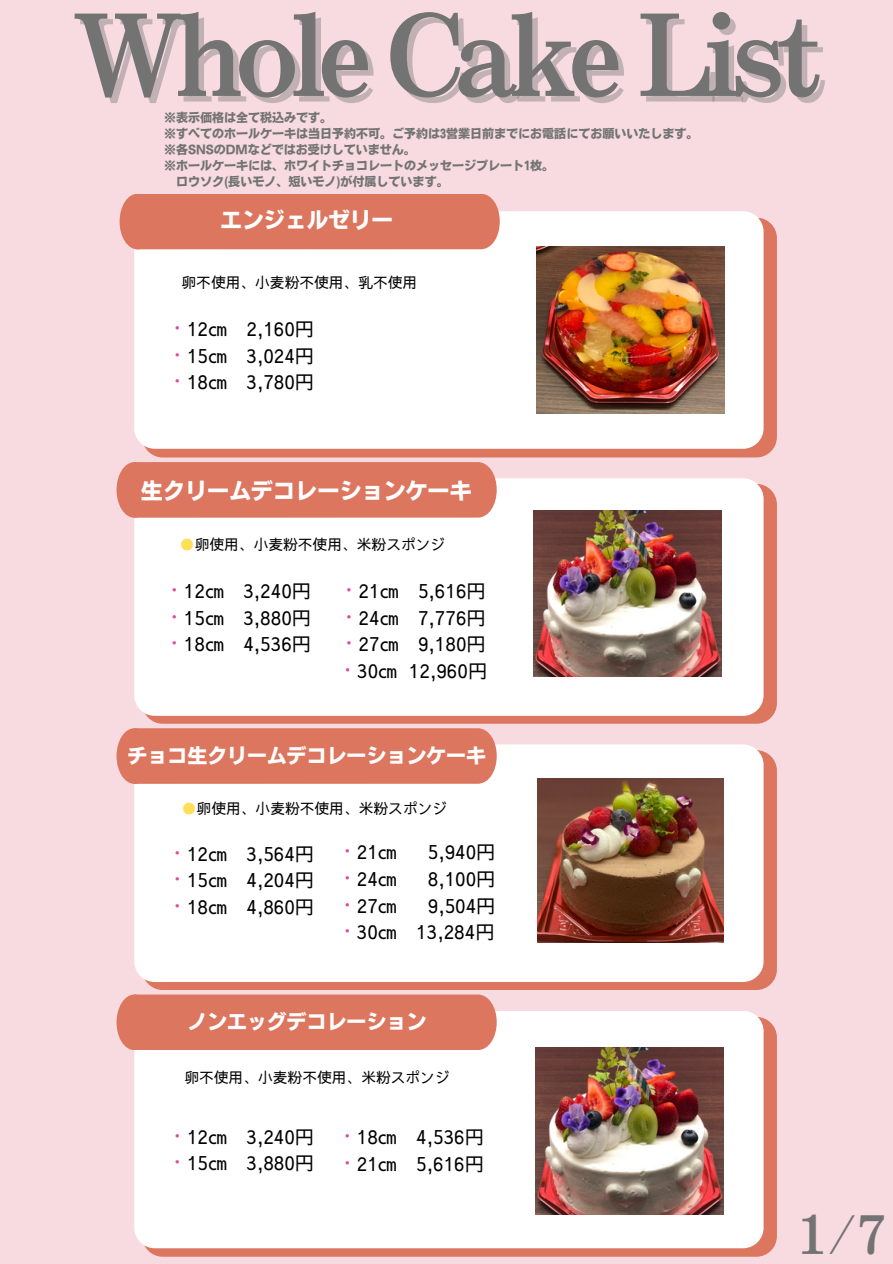
<style>
.page{position:relative;width:893px;height:1264px;background:#fff}
.page>*{position:absolute;margin:0;border:0;box-sizing:border-box;transform-origin:0 0}
.t1{font:105px "Nud Motoya Mincho Std W6";letter-spacing:-.08em;color:#737373}
.t2{font:48.45px "Nud Motoya Mincho Std W6";color:#737373}
.t3{font:22.05px "Nud Motoya Cedar Std W6";color:#fff}
.t4{font:21.6px "Nud Motoya Cedar Std W6";color:#fff}
.t5{font:19.95px "Nud Motoya Cedar Std W6";color:#fff}
.t6{font:500 19.2px/26.5px "Sawarabi Gothic";color:#000;text-align:justify}
.t7{font:500 14.7px "Sawarabi Gothic";color:#000}
.t8{font:12px "Motoya Tohitsu Std W6";color:#737373}
.s1{color:#e14aa0}
.s2{color:#ffde59}
</style>
<div class="page">
<div style="left:0;top:0;width:892px;height:1263px;background:#f7dbe0"></div>
<div style="left:142px;top:484px;width:634px;height:239px;background:#dc765f;border-radius:21px"></div>
<div style="left:134px;top:478px;width:629px;height:238px;background:#fff;border-radius:21px"></div>
<div style="left:116px;top:462px;width:380px;height:55px;background:#dc765f"></div>
<img style="left:533px;top:510px;width:188px;height:167px">
<div style="left:142px;top:218px;width:634px;height:239px;background:#dc765f;border-radius:21px"></div>
<div style="left:134px;top:211px;width:629px;height:238px;background:#fff;border-radius:21px"></div>
<img style="left:536px;top:247px;width:188px;height:166px">
<div style="left:120px;top:194px;width:379px;height:55px;background:#dc765f"></div>
<div style="left:142px;top:750px;width:634px;height:240px;background:#dc765f;border-radius:21px"></div>
<div style="left:134px;top:744px;width:629px;height:238px;background:#fff;border-radius:21px"></div>
<div style="left:116px;top:728px;width:380px;height:55px;background:#dc765f"></div>
<img style="left:537px;top:778px;width:186px;height:164px">
<div style="left:142px;top:1016px;width:634px;height:240px;background:#dc765f;border-radius:21px"></div>
<div style="left:134px;top:1010px;width:629px;height:238px;background:#fff;border-radius:21px"></div>
<div style="left:116px;top:994px;width:380px;height:56px;background:#dc765f"></div>
<img style="left:535px;top:1047px;width:188px;height:167px">
<p class="t1" style="left:72px;top:2px;width:751px">Whole Cake List</p>
<h3 class="t8" style="left:164px;top:112px;width:170px">※表示価格は全て税込みです。</h3>
<h5 class="t8" style="left:164px;top:128px;width:536px">※すべてのホールケーキは当日予約不可。ご予約は3営業日前までにお電話にてお願いいたします。</h5>
<h4 class="t8" style="left:164px;top:144px;width:253px">※各SNSのDMなどではお受けしていません。</h4>
<h4 class="t8" style="left:164px;top:160px;width:392px">※ホールケーキには、ホワイトチョコレートのメッセージプレート1枚。</h4>
<p class="t8" style="left:176px;top:176px;width:274px">ロウソク(長いモノ、短いモノ)が付属しています。</p>
<h3 class="t4" style="left:220px;top:209px;width:174px">エンジェルゼリー</h3>
<h5 class="t7" style="left:181px;top:276px;width:237px">卵不使用、小麦粉不使用、乳不使用</h5>
<p class="t6" style="left:168px;top:316px;width:148px"><span class="s1">・</span>12㎝ 2,160円<span class="s1">・</span>15㎝ 3,024円<span class="s1">・</span>18㎝ 3,780円</p>
<h5 class="t3" style="left:141px;top:479px;width:332px">生クリームデコレーションケーキ</h5>
<h4 class="t7" style="left:180px;top:537px;width:267px"><span class="s2">●</span>卵使用、小麦粉不使用、米粉スポンジ</h4>
<p class="t6" style="left:165px;top:578px;width:148px"><span class="s1">・</span>12㎝ 3,240円<span class="s1">・</span>15㎝ 3,880円<span class="s1">・</span>18㎝ 4,536円</p>
<h3 class="t6" style="left:338px;top:578px;width:151px"><span class="s1">・</span>21㎝ 5,616円<span class="s1">・</span>24㎝ 7,776円<span class="s1">・</span>27㎝ 9,180円<span class="s1">・</span>30㎝ 12,960円</h3>
<h4 class="t5" style="left:128px;top:745px;width:360px">チョコ生クリームデコレーションケーキ</h4>
<p class="t7" style="left:182px;top:801px;width:267px"><span class="s2">●</span>卵使用、小麦粉不使用、米粉スポンジ</p>
<h4 class="t6" style="left:168px;top:841px;width:148px"><span class="s1">・</span>12㎝ 3,564円<span class="s1">・</span>15㎝ 4,204円<span class="s1">・</span>18㎝ 4,860円</h4>
<p class="t6" style="left:337px;top:839px;width:61px"><span class="s1">・</span>21㎝</p>
<p class="t6" style="left:428px;top:839px;width:69px">5,940円</p>
<p class="t6" style="left:337px;top:866px;width:61px"><span class="s1">・</span>24㎝</p>
<p class="t6" style="left:428px;top:866px;width:69px">8,100円</p>
<p class="t6" style="left:337px;top:892px;width:61px"><span class="s1">・</span>27㎝</p>
<p class="t6" style="left:337px;top:892px;width:159px;text-align:right">9,504円<br><span class="s1">・</span>30㎝ 13,284円</p>
<h5 class="t5" style="left:187px;top:1011px;width:240px">ノンエッグデコレーション</h5>
<h3 class="t7" style="left:184px;top:1070px;width:267px">卵不使用、小麦粉不使用、米粉スポンジ</h3>
<h4 class="t6" style="left:168px;top:1123px;width:148px"><span class="s1">・</span>12㎝ 3,240円<span class="s1">・</span>15㎝ 3,880円</h4>
<h4 class="t6" style="left:337px;top:1124px;width:148px"><span class="s1">・</span>18㎝ 4,536円<span class="s1">・</span>21㎝ 5,616円</h4>
<p class="t2" style="left:797px;top:1209px;width:91px">1/7</p>
</div>
